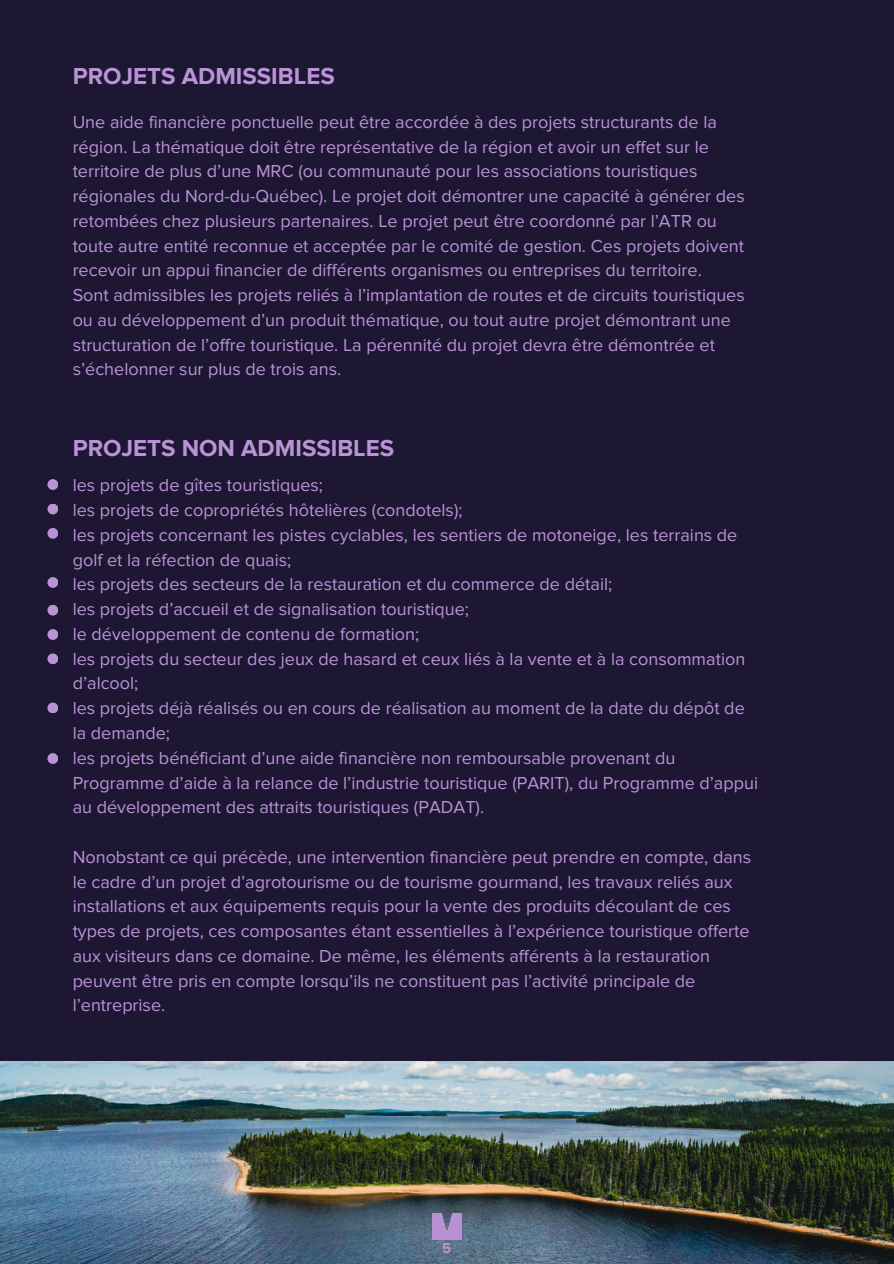
<style>
.page{position:relative;width:894px;height:1264px;background:#fff}
.page>*{position:absolute;margin:0;border:0;box-sizing:border-box;transform-origin:0 0}
.t1{font:700 24px "Proxima Nova";color:#ba93d6}
.t2{font:18px/24.8px "Proxima Nova";color:#ba93d6}
.t3{font:700 15px "Proxima Nova";color:#ba93d6}
</style>
<div class="page">
<div style="left:0;top:0;width:893px;height:1263px;background:#1d1733"></div>
<div style="left:47px;top:479px;width:11px;height:11px;background:#ba93d6;border-radius:50%"></div>
<div style="left:47px;top:503px;width:11px;height:11px;background:#ba93d6;border-radius:50%"></div>
<div style="left:47px;top:528px;width:11px;height:11px;background:#ba93d6;border-radius:50%"></div>
<div style="left:47px;top:577px;width:11px;height:11px;background:#ba93d6;border-radius:50%"></div>
<div style="left:47px;top:604px;width:11px;height:11px;background:#ba93d6;border-radius:50%"></div>
<div style="left:47px;top:629px;width:11px;height:11px;background:#ba93d6;border-radius:50%"></div>
<div style="left:47px;top:653px;width:11px;height:11px;background:#ba93d6;border-radius:50%"></div>
<div style="left:47px;top:702px;width:11px;height:11px;background:#ba93d6;border-radius:50%"></div>
<div style="left:47px;top:753px;width:11px;height:11px;background:#ba93d6;border-radius:50%"></div>
<img style="left:0;top:1061px;width:893px;height:202px">
<img style="left:432px;top:1213px;width:29px;height:26px">
<p class="t1" style="left:73px;top:62px;width:263px">PROJETS ADMISSIBLES</p>
<p class="t2" style="left:73px;top:110px;width:673px">Une aide financière ponctuelle peut être accordée à des projets structurants de la région. La thématique doit être représentative de la région et avoir un effet sur le territoire de plus d’une MRC (ou communauté pour les associations touristiques régionales du Nord-du-Québec). Le projet doit démontrer une capacité à générer des retombées chez plusieurs partenaires. Le projet peut être coordonné par l’ATR ou toute autre entité reconnue et acceptée par le comité de gestion. Ces projets doivent recevoir un appui financier de différents organismes ou entreprises du territoire.</p>
<p class="t2" style="left:73px;top:283px;width:673px">Sont admissibles les projets reliés à l’implantation de routes et de circuits touristiques ou au développement d’un produit thématique, ou tout autre projet démontrant une structuration de l’offre touristique. La pérennité du projet devra être démontrée et s’échelonner sur plus de trois ans.</p>
<p class="t1" style="left:73px;top:434px;width:323px">PROJETS NON ADMISSIBLES</p>
<h1 class="t2" style="left:73px;top:473px;width:252px">les projets de gîtes touristiques;</h1>
<p class="t2" style="left:73px;top:498px;width:391px">les projets de copropriétés hôtelières (condotels);</p>
<p class="t2" style="left:73px;top:523px;width:666px">les projets concernant les pistes cyclables, les sentiers de motoneige, les terrains de golf et la réfection de quais;</p>
<h1 class="t2" style="left:73px;top:572px;width:541px">les projets des secteurs de la restauration et du commerce de détail;</h1>
<p class="t2" style="left:73px;top:597px;width:398px">les projets d’accueil et de signalisation touristique;</p>
<p class="t2" style="left:73px;top:622px;width:348px">le développement de contenu de formation;</p>
<p class="t2" style="left:73px;top:646px;width:674px">les projets du secteur des jeux de hasard et ceux liés à la vente et à la consommation d’alcool;</p>
<p class="t2" style="left:73px;top:696px;width:673px">les projets déjà réalisés ou en cours de réalisation au moment de la date du dépôt de la demande;</p>
<p class="t2" style="left:73px;top:745px;width:686px">les projets bénéficiant d’une aide financière non remboursable provenant du<br>Programme d’aide à la relance de l’industrie touristique (PARIT), du Programme d’appui au développement des attraits touristiques (PADAT).</p>
<p class="t2" style="left:73px;top:844px;width:679px">Nonobstant ce qui précède, une intervention financière peut prendre en compte, dans le cadre d’un projet d’agrotourisme ou de tourisme gourmand, les travaux reliés aux installations et aux équipements requis pour la vente des produits découlant de ces types de projets, ces composantes étant essentielles à l’expérience touristique offerte aux visiteurs dans ce domaine. De même, les éléments afférents à la restauration peuvent être pris en compte lorsqu’ils ne constituent pas l’activité principale de l’entreprise.</p>
<p class="t3" style="left:442px;top:1238px;width:11px">5</p>
</div>
